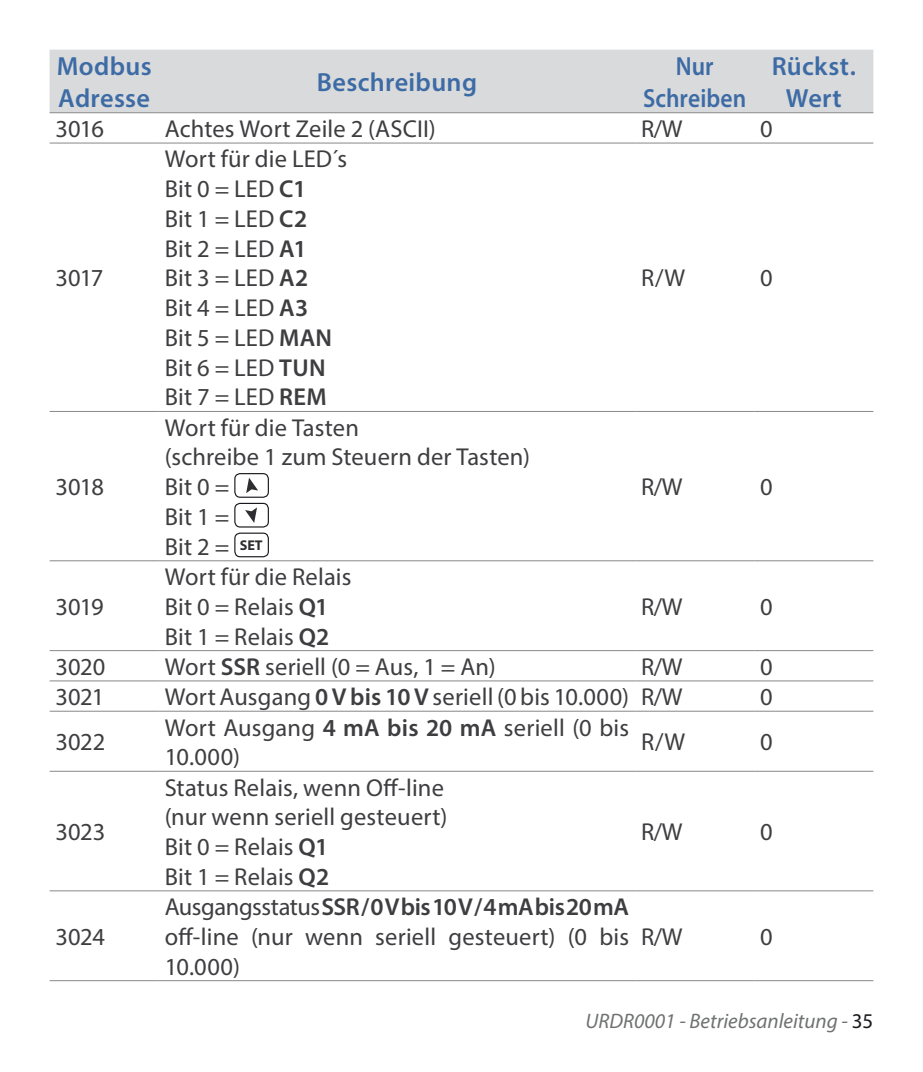
<style>
.page{position:relative;width:923px;height:1072px;background:#fff}
.page>*{position:absolute;margin:0;border:0;box-sizing:border-box;transform-origin:0 0}
.t1{font:600 26.25px/31.5px "Myriad Pro";letter-spacing:.01em;color:#3d6ba5}
.t2{font:600 26.25px/31.5px "Myriad Pro";letter-spacing:.01em;color:#3d6ba5;text-align:center;scale:.9 1}
.t3{font:24.5px/29.8px "Myriad Pro";letter-spacing:.005em;color:#3e3d40}
.t4{font:italic 21px "Myriad Pro";color:#707172}
.s1{font-weight:600}
.s2{font-style:normal;color:#1a171c}
</style>
<div class="page">
<div style="left:50px;top:50px;width:823px;height:62px;background:#d9dadb"></div>
<hr style="left:50px;top:112px;width:109px;height:1px;background:#87888a">
<hr style="left:159px;top:112px;width:476px;height:1px;background:#87888a">
<hr style="left:635px;top:112px;width:119px;height:1px;background:#87888a">
<hr style="left:754px;top:112px;width:119px;height:1px;background:#87888a">
<hr style="left:50px;top:142px;width:109px;height:2px;background:#87888a">
<hr style="left:159px;top:142px;width:476px;height:2px;background:#87888a">
<hr style="left:635px;top:142px;width:119px;height:2px;background:#87888a">
<hr style="left:754px;top:142px;width:119px;height:2px;background:#87888a">
<hr style="left:50px;top:411px;width:109px;height:1px;background:#87888a">
<hr style="left:159px;top:411px;width:476px;height:1px;background:#87888a">
<hr style="left:635px;top:411px;width:119px;height:1px;background:#87888a">
<hr style="left:754px;top:411px;width:119px;height:1px;background:#87888a">
<hr style="left:50px;top:560px;width:109px;height:1px;background:#87888a">
<hr style="left:159px;top:560px;width:476px;height:1px;background:#87888a">
<hr style="left:635px;top:560px;width:119px;height:1px;background:#87888a">
<hr style="left:754px;top:560px;width:119px;height:1px;background:#87888a">
<hr style="left:50px;top:650px;width:109px;height:1px;background:#87888a">
<hr style="left:159px;top:650px;width:476px;height:1px;background:#87888a">
<hr style="left:635px;top:650px;width:119px;height:1px;background:#87888a">
<hr style="left:754px;top:650px;width:119px;height:1px;background:#87888a">
<hr style="left:50px;top:680px;width:109px;height:1px;background:#87888a">
<hr style="left:159px;top:680px;width:476px;height:1px;background:#87888a">
<hr style="left:635px;top:680px;width:119px;height:1px;background:#87888a">
<hr style="left:754px;top:680px;width:119px;height:1px;background:#87888a">
<hr style="left:50px;top:710px;width:109px;height:1px;background:#87888a">
<hr style="left:159px;top:710px;width:476px;height:1px;background:#87888a">
<hr style="left:635px;top:710px;width:119px;height:1px;background:#87888a">
<hr style="left:754px;top:710px;width:119px;height:1px;background:#87888a">
<hr style="left:50px;top:770px;width:109px;height:2px;background:#87888a">
<hr style="left:159px;top:770px;width:476px;height:2px;background:#87888a">
<hr style="left:635px;top:770px;width:119px;height:2px;background:#87888a">
<hr style="left:754px;top:770px;width:119px;height:2px;background:#87888a">
<hr style="left:50px;top:890px;width:109px;height:1px;background:#87888a">
<hr style="left:159px;top:890px;width:476px;height:1px;background:#87888a">
<hr style="left:635px;top:890px;width:119px;height:1px;background:#87888a">
<hr style="left:754px;top:890px;width:119px;height:1px;background:#87888a">
<hr style="left:50px;top:980px;width:109px;height:1px;background:#87888a">
<hr style="left:159px;top:980px;width:476px;height:1px;background:#87888a">
<hr style="left:635px;top:980px;width:119px;height:1px;background:#87888a">
<hr style="left:754px;top:980px;width:119px;height:1px;background:#87888a">
<div style="left:234px;top:473px;width:35px;height:25px;border:1px solid #1a171c;border-radius:5px"></div>
<svg style="left:246px;top:477px;width:12px;height:16px"></svg>
<div style="left:234px;top:503px;width:35px;height:24px;border:1px solid #1a171c;border-radius:5px"></div>
<svg style="left:245px;top:507px;width:12px;height:16px"></svg>
<div style="left:234px;top:532px;width:35px;height:25px;border:1px solid #1a171c;border-radius:5px"></div>
<p class="t1" style="left:57px;top:50px;width:96px">Modbus<br>Adresse</p>
<p class="t1" style="left:317px;top:66px;width:162px">Beschreibung</p>
<p class="t2" style="left:643px;top:50px;width:116px">Nur<br>Schreiben</p>
<p class="t1" style="left:771px;top:50px;width:86px;text-align:center">Rückst.<br>Wert</p>
<p class="t3" style="left:56px;top:114px;width:50px">3016</p>
<p class="t3" style="left:165px;top:114px;width:272px">Achtes Wort Zeile 2 (ASCII)</p>
<p class="t3" style="left:641px;top:114px;width:43px">R/W</p>
<p class="t3" style="left:760px;top:114px;width:14px">0</p>
<p class="t3" style="left:56px;top:263px;width:49px">3017</p>
<p class="t3" style="left:165px;top:144px;width:184px">Wort für die LED´s<br>Bit 0 = LED <span class="s1">C1<br></span>Bit 1 = LED <span class="s1">C2<br></span>Bit 2 = LED <span class="s1">A1<br></span>Bit 3 = LED <span class="s1">A2<br></span>Bit 4 = LED <span class="s1">A3<br></span>Bit 5 = LED <span class="s1">MAN<br></span>Bit 6 = LED <span class="s1">TUN<br></span>Bit 7 = LED <span class="s1">REM</span></p>
<p class="t3" style="left:641px;top:263px;width:46px">R/W</p>
<p class="t3" style="left:760px;top:263px;width:14px">0</p>
<p class="t3" style="left:56px;top:472px;width:50px">3018</p>
<p class="t3" style="left:165px;top:412px;width:367px">Wort für die Tasten<br>(schreibe 1 zum Steuern der Tasten)<br>Bit 0 =<br>Bit 1 =<br>Bit 2 = <sup>SET</sup></p>
<p class="t3" style="left:641px;top:472px;width:43px">R/W</p>
<p class="t3" style="left:760px;top:472px;width:14px">0</p>
<p class="t3" style="left:56px;top:591px;width:50px">3019</p>
<p class="t3" style="left:165px;top:561px;width:188px">Wort für die Relais<br>Bit 0 = Relais <span class="s1">Q1<br></span>Bit 1 = Relais <span class="s1">Q2</span></p>
<p class="t3" style="left:641px;top:591px;width:43px">R/W</p>
<p class="t3" style="left:760px;top:591px;width:14px">0</p>
<p class="t3" style="left:56px;top:651px;width:51px">3020</p>
<p class="t3" style="left:165px;top:651px;width:332px">Wort <span class="s1">SSR</span> seriell (0 = Aus, 1 = An)</p>
<p class="t3" style="left:641px;top:651px;width:43px">R/W</p>
<p class="t3" style="left:760px;top:651px;width:14px">0</p>
<p class="t3" style="left:56px;top:681px;width:50px">3021</p>
<p class="t3" style="left:165px;top:681px;width:519px">Wort Ausgang <span class="s1">0 V bis 10 V</span> seriell (0 bis 10.000) R/W</p>
<p class="t3" style="left:760px;top:681px;width:14px">0</p>
<p class="t3" style="left:56px;top:727px;width:51px">3022</p>
<p class="t3" style="left:165px;top:712px;width:466px">Wort Ausgang <span class="s1">4 mA bis 20 mA</span> seriell (0 bis<br>10.000)</p>
<p class="t3" style="left:641px;top:727px;width:46px">R/W</p>
<p class="t3" style="left:760px;top:727px;width:14px">0</p>
<p class="t3" style="left:56px;top:816px;width:51px">3023</p>
<p class="t3" style="left:56px;top:921px;width:51px">3024</p>
<p class="t3" style="left:165px;top:772px;width:284px">Status Relais, wenn Off-line (nur wenn seriell gesteuert)<br>Bit 0 = Relais <span class="s1">Q1<br></span>Bit 1 = Relais <span class="s1">Q2</span></p>
<p class="t3" style="left:165px;top:891px;width:466px;text-align:justify">Ausgangsstatus <span class="s1">SSR / 0 V bis 10 V / 4 mA bis 20 mA </span>off-line (nur wenn seriell gesteuert) (0 bis 10.000)</p>
<p class="t3" style="left:641px;top:816px;width:43px">R/W</p>
<p class="t3" style="left:760px;top:816px;width:14px">0</p>
<p class="t3" style="left:641px;top:921px;width:43px">R/W</p>
<p class="t3" style="left:760px;top:921px;width:14px">0</p>
<p class="t4" style="left:585px;top:1008px;width:289px">URDR0001 - Betriebsanleitung - <span class="s2">35</span></p>
</div>
